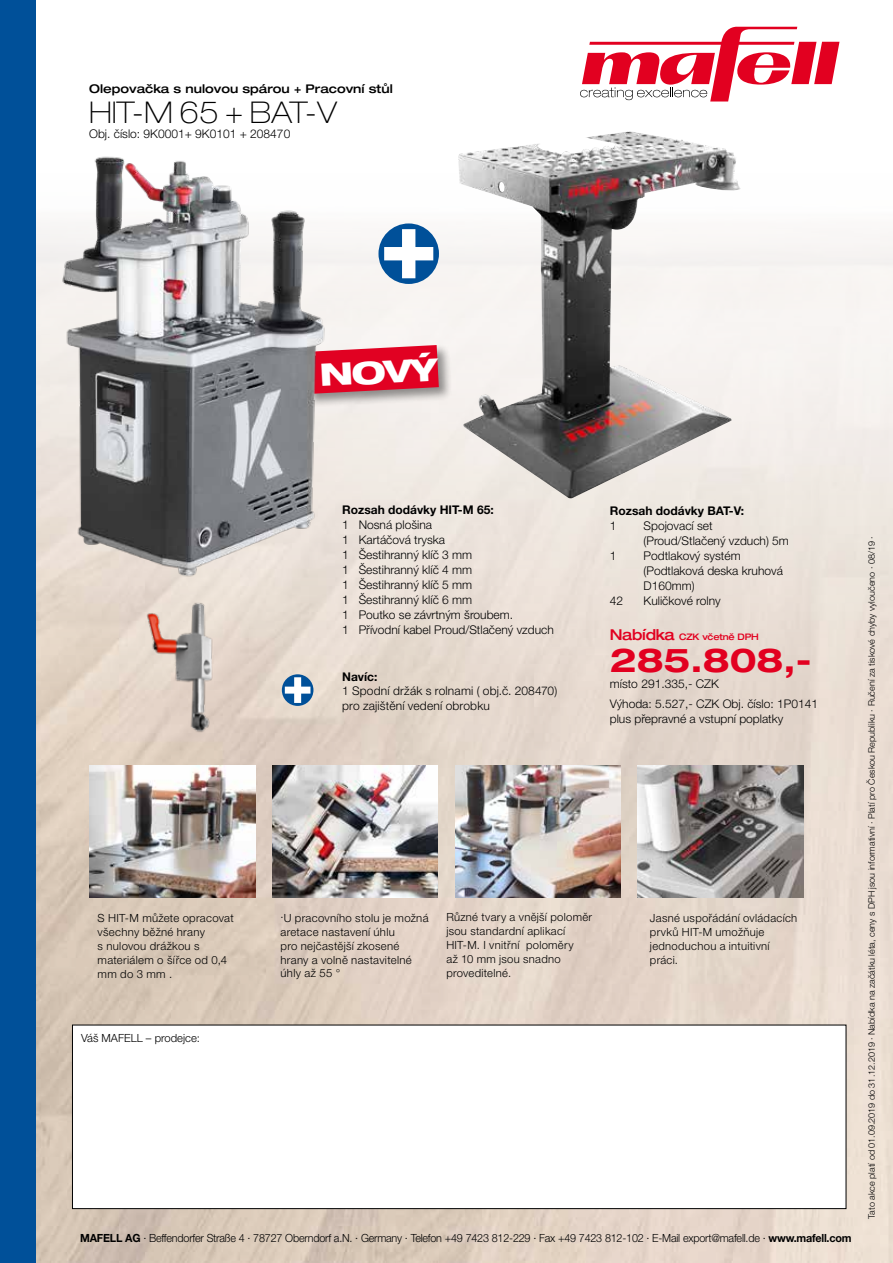
<style>
.page{position:relative;width:893px;height:1263px;background:#fff}
.page>*{position:absolute;margin:0;border:0;box-sizing:border-box;transform-origin:0 0}
.t1{font:700 expanded 33px "Helvetica Neue LT Pro";color:#e20020}
.t2{font:800 expanded 31.05px "Helvetica Neue";color:#fff;scale:1.11 1}
.t3{font:100 expanded 30px "Helvetica Neue LT Pro";color:#000}
.t4{font:300 12px/15px "Helvetica Neue LT Pro";color:#000}
.t5{font:700 12px "Helvetica Neue LT Pro";color:#000}
.t6{font:500 expanded 12px "Helvetica Neue LT Pro";color:#000}
.t7{font:300 11.85px/14.4px "Helvetica Neue LT Pro";color:#000}
.t8{font:300 11.25px/13.8px "Helvetica Neue LT Pro";letter-spacing:.025em;color:#000}
.t9{font:300 11.25px "Helvetica Neue LT Pro";letter-spacing:-.02em;color:#000;scale:.96 1}
.t10{font:300 11.25px "Helvetica Neue LT Pro";color:#000}
.t11{font:300 9px "Helvetica Neue LT Pro";color:#000}
.t12{font:500 expanded 9px "Helvetica Neue LT Pro";letter-spacing:-.02em;color:#e20020;scale:.96 1}
.s1{font-size:15px}
.s2{font-weight:700}
</style>
<div class="page">
<img style="left:35px;top:120px;width:858px;height:1143px">
<svg style="left:580px;top:27px;width:259px;height:75px"></svg>
<div style="left:0;top:0;width:34px;height:1263px;background:#005099"></div>
<svg style="left:282px;top:674px;width:31px;height:32px"></svg>
<svg style="left:285px;top:677px;width:25px;height:26px"></svg>
<svg style="left:378px;top:223px;width:61px;height:61px"></svg>
<svg style="left:384px;top:229px;width:49px;height:49px"></svg>
<img style="left:89px;top:765px;width:166px;height:132px">
<img style="left:272px;top:765px;width:166px;height:132px">
<img style="left:455px;top:765px;width:166px;height:132px">
<img style="left:638px;top:765px;width:166px;height:132px">
<img style="left:458px;top:131px;width:283px;height:368px">
<div style="left:72px;top:1025px;width:774px;height:183px;background:#fff"></div>
<div style="left:72px;top:1025px;width:774px;height:184px;border:1px solid #000"></div>
<div style="left:304px;top:343px;width:149px;height:65px;background:#000;opacity:.42"></div>
<svg style="left:332px;top:345px;width:107px;height:49px;background:#db1c38"></svg>
<img style="left:141px;top:598px;width:80px;height:142px">
<img style="left:34px;top:150px;width:298px;height:437px">
<p class="t6" style="left:89px;top:81px;width:305px">Olepovačka s nulovou spárou + Pracovní stůl</p>
<h3 class="t3" style="left:89px;top:94px;width:250px">HIT-M 65 + BAT-V</h3>
<p class="t4" style="left:89px;top:126px;width:203px">Obj. číslo: 9K0001+ 9K0101 + 208470</p>
<h2 class="t2" style="left:319px;top:355px;width:108px;rotate:-3deg">NOVÝ</h2>
<p class="t5" style="left:342px;top:502px;width:153px">Rozsah dodávky HIT-M 65:</p>
<p class="t4" style="left:342px;top:517px;width:213px">1 Nosná plošina<br>1 Kartáčová tryska<br>1 Šestihranný klíč 3 mm<br>1 Šestihranný klíč 4 mm<br>1 Šestihranný klíč 5 mm<br>1 Šestihranný klíč 6 mm<br>1 Poutko se závrtným šroubem.<br>1 Přívodní kabel Proud/Stlačený vzduch</p>
<p class="t5" style="left:342px;top:669px;width:37px">Navíc:</p>
<p class="t4" style="left:342px;top:683px;width:217px;line-height:14.4px">1 Spodní držák s rolnami ( obj.č. 208470) pro zajištění vedení obrobku</p>
<p class="t5" style="left:610px;top:503px;width:136px">Rozsah dodávky BAT-V:</p>
<p class="t4" style="left:610px;top:518px;width:8px">1</p>
<p class="t4" style="left:643px;top:518px;width:147px">Spojovací set (Proud/Stlačený vzduch) 5m</p>
<p class="t4" style="left:610px;top:548px;width:8px">1</p>
<p class="t4" style="left:643px;top:548px;width:141px">Podtlakový systém (Podtlaková deska kruhová<br>D160mm)</p>
<p class="t4" style="left:610px;top:593px;width:15px">42</p>
<p class="t4" style="left:643px;top:593px;width:79px">Kuličkové rolny</p>
<p class="t12" style="left:610px;top:631px;width:157px"><span class="s1">Nabídka</span> CZK včetně DPH</p>
<h1 class="t1" style="left:610px;top:638px;width:203px">285.808,-</h1>
<p class="t4" style="left:610px;top:676px;width:111px">místo 291.335,- CZK</p>
<p class="t7" style="left:610px;top:697px;width:210px">Výhoda: 5.527,- CZK Obj. číslo: 1P0141 plus přepravné a vstupní poplatky</p>
<p class="t8" style="left:98px;top:911px;width:138px">S HIT-M můžete opracovat všechny běžné hrany<br>s nulovou drážkou s materiálem o šířce od 0,4 mm do 3 mm .</p>
<p class="t8" style="left:446px;top:910px;width:147px">Různé tvary a vnější poloměr jsou standardní aplikací<br>HIT-M. I vnitřní poloměry<br>až 10 mm jsou snadno proveditelné.</p>
<p class="t8" style="left:650px;top:911px;width:149px">Jasné uspořádání ovládacích prvků HIT-M umožňuje jednoduchou a intuitivní práci.</p>
<p class="t8" style="left:280px;top:911px;width:150px">U pracovního stolu je možná aretace nastavení úhlu<br>pro nejčastější zkosené hrany a volně nastavitelné úhly až 55 °</p>
<p class="t8" style="left:280px;top:907px;width:5px">.</p>
<p class="t10" style="left:81px;top:1031px;width:120px">Váš MAFELL – prodejce:</p>
<p class="t9" style="left:80px;top:1231px;width:805px"><span class="s2">MAFELL AG</span> · Beffendorfer Straße 4 · 78727 Oberndorf a.N. · Germany · Telefon +49 7423 812-229 · Fax +49 7423 812-102 · E-Mail export@mafell.de · <span class="s2">www.mafell.com</span></p>
<p class="t11" style="left:866px;top:1218px;width:684px;rotate:-90deg">Tato akce platí od 01.09.2019 do 31.12.2019 · Nabídka na začátku léta, ceny s DPH jsou informativní · Platí pro Českou Republiku · Ručení za tiskové chyby vyloučeno ∙ 08/19 ∙</p>
</div>
